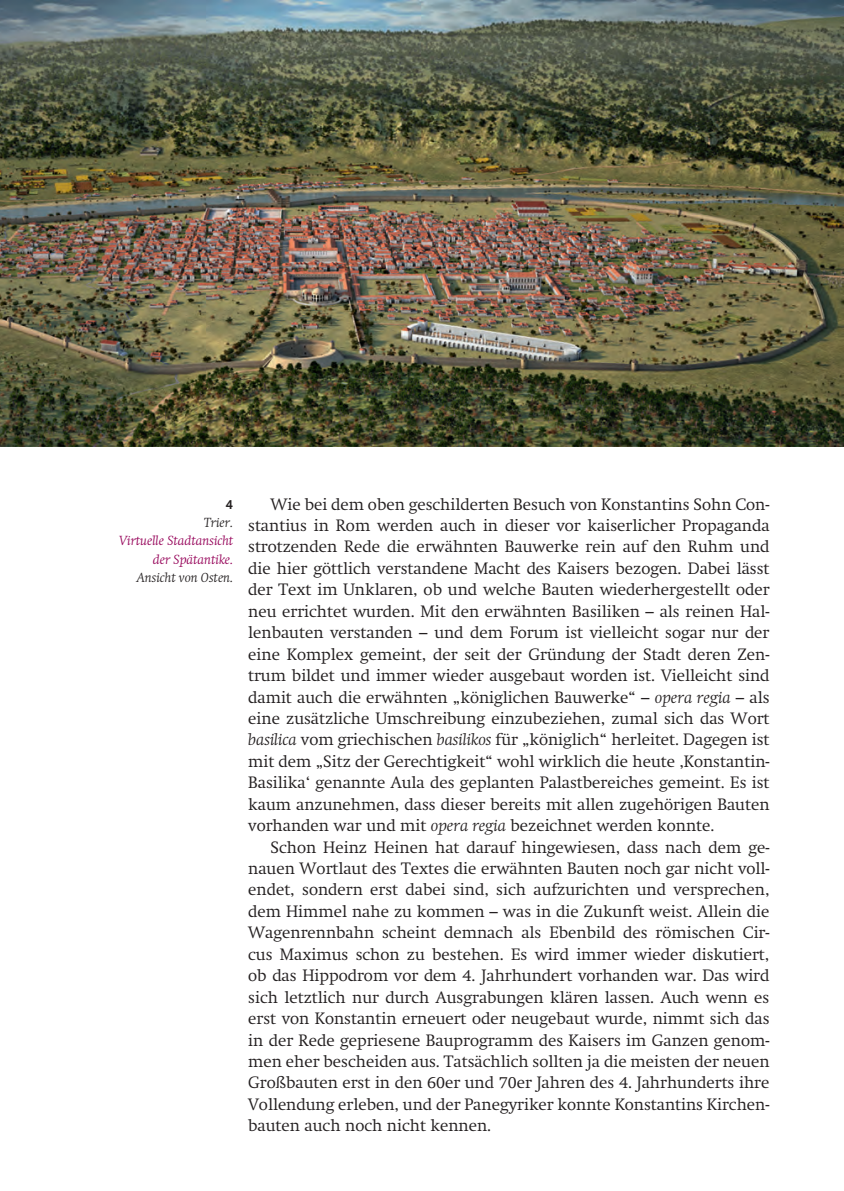
<style>
.page{position:relative;width:844px;height:1191px;background:#fff}
.page>*{position:absolute;margin:0;border:0;box-sizing:border-box;transform-origin:0 0}
.t1{font:300 16.28px/21.3px "Swift";color:#231f20;text-align:justify}
.t2{font:italic 300 13.12px/18.4px "Swift";color:#950058;text-align:right}
.t3{font:italic 300 13.12px "Swift";color:#231f20}
.t4{font:500 13.12px "Akzidenz Grotesk Std";color:#231f20}
.s1{font-style:italic}
</style>
<div class="page">
<img style="left:0;top:0;width:843px;height:447px">
<p class="t4" style="left:226px;top:496px;width:9px">4</p>
<p class="t3" style="left:204px;top:515px;width:31px">Trier.</p>
<p class="t2" style="left:119px;top:532px;width:116px">Virtuelle Stadtansicht der Spätantike.</p>
<p class="t3" style="left:137px;top:570px;width:98px">Ansicht von Osten.</p>
<p class="t1" style="left:248px;top:493px;width:522px;text-indent:22px">Wie bei dem oben geschilderten Besuch von Konstantins Sohn Con&shy;stantius in Rom werden auch in dieser vor kaiserlicher Propaganda strotzenden Rede die erwähnten Bauwerke rein auf den Ruhm und die hier göttlich verstandene Macht des Kaisers bezogen. Dabei lässt der Text im Unklaren, ob und welche Bauten wiederhergestellt oder neu errichtet wurden. Mit den erwähnten Basiliken – als reinen Hal&shy;lenbauten verstanden – und dem Forum ist vielleicht sogar nur der eine Komplex gemeint, der seit der Gründung der Stadt deren Zen&shy;trum bildet und immer wieder ausgebaut worden ist. Vielleicht sind damit auch die erwähnten „königlichen Bauwerke“ – <span class="s1">opera regia</span> – als eine zusätzliche Umschreibung einzubeziehen, zumal sich das Wort <span class="s1">basilica</span> vom griechischen <span class="s1">basilikos</span> für „königlich“ herleitet. Dagegen ist mit dem „Sitz der Gerechtigkeit“ wohl wirklich die heute ‚Konstantin-Basilika‘ genannte Aula des geplanten Palastbereiches gemeint. Es ist kaum anzunehmen, dass dieser bereits mit allen zugehörigen Bauten vorhanden war und mit <span class="s1">opera regia</span> bezeichnet werden konnte.</p>
<p class="t1" style="left:248px;top:836px;width:522px;text-indent:22px">Schon Heinz Heinen hat darauf hingewiesen, dass nach dem ge&shy;nauen Wortlaut des Textes die erwähnten Bauten noch gar nicht voll&shy;endet, sondern erst dabei sind, sich aufzurichten und versprechen, dem Himmel nahe zu kommen – was in die Zukunft weist. Allein die Wagenrennbahn scheint demnach als Ebenbild des römischen Cir&shy;cus Maximus schon zu bestehen. Es wird immer wieder diskutiert, ob das Hippodrom vor dem 4. Jahrhundert vorhanden war. Das wird sich letztlich nur durch Ausgrabungen klären lassen. Auch wenn es erst von Konstantin erneuert oder neugebaut wurde, nimmt sich das in der Rede gepriesene Bauprogramm des Kaisers im Ganzen genom&shy;men eher bescheiden aus. Tatsächlich sollten ja die meisten der neuen Großbauten erst in den 60er und 70er Jahren des 4. Jahrhunderts ihre Vollendung erleben, und der Panegyriker konnte Konstantins Kirchen&shy;bauten auch noch nicht kennen.</p>
</div>
